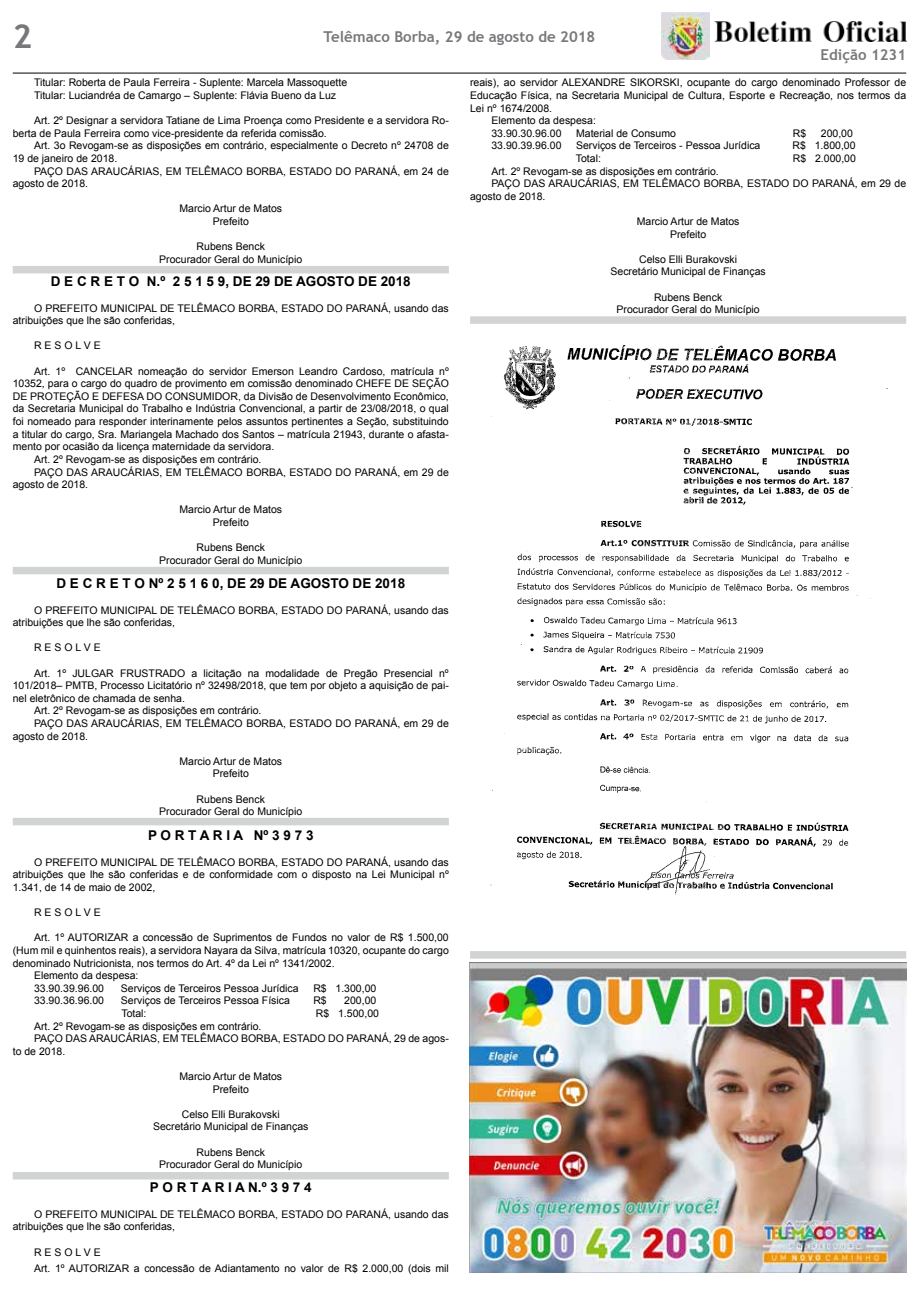
<style>
.page{position:relative;width:919px;height:1289px;background:#fff}
.page>*{position:absolute;margin:0;border:0;box-sizing:border-box;transform-origin:0 0}
.t1{font:700 33px "Trebuchet MS";color:#77787b}
.t2{font:700 15px "Trebuchet MS";color:#77787b}
.t3{font:700 13.5px "Arial";color:#000}
.t4{font:10.5px/12.6px "Arial";color:#000;text-align:center}
</style>
<div class="page">
<img style="left:662px;top:13px;width:47px;height:47px">
<img style="left:714px;top:21px;width:192px;height:21px">
<hr style="left:13px;top:73px;width:893px;height:1px;background:#000">
<div style="left:13px;top:567px;width:436px;height:7px;background:#d1d3d4"></div>
<div style="left:13px;top:817px;width:436px;height:8px;background:#d1d3d4"></div>
<div style="left:13px;top:1171px;width:436px;height:8px;background:#d1d3d4"></div>
<div style="left:13px;top:266px;width:436px;height:7px;background:#d1d3d4"></div>
<div style="left:470px;top:316px;width:436px;height:8px;background:#d1d3d4"></div>
<img style="left:490px;top:344px;width:398px;height:551px">
<div style="left:470px;top:951px;width:436px;height:7px;background:#d1d3d4"></div>
<img style="left:469px;top:962px;width:437px;height:310px">
<h1 class="t1" style="left:13px;top:16px;width:21px">2</h1>
<h2 class="t2" style="left:323px;top:27px;width:273px">Telêmaco Borba, 29 de agosto de 2018</h2>
<h2 class="t2" style="left:820px;top:45px;width:87px">Edição 1231</h2>
<p class="t4" style="left:34px;top:76px;width:314px;text-align:left">Titular: Roberta de Paula Ferreira - Suplente: Marcela Massoquette<br>Titular: Luciandréa de Camargo – Suplente: Flávia Bueno da Luz</p>
<p class="t4" style="left:13px;top:114px;width:437px;text-align:left;text-indent:21px">Art. 2º Designar a servidora Tatiane de Lima Proença como Presidente e a servidora Ro&shy;berta de Paula Ferreira como vice-presidente da referida comissão.</p>
<p class="t4" style="left:13px;top:139px;width:437px;text-align:left;text-indent:21px">Art. 3o Revogam-se as disposições em contrário, especialmente o Decreto nº 24708 de<br>19 de janeiro de 2018.</p>
<p class="t4" style="left:13px;top:165px;width:437px;text-align:left;text-indent:21px">PAÇO DAS ARAUCÁRIAS, EM TELÊMACO BORBA, ESTADO DO PARANÁ, em 24 de agosto de 2018.</p>
<p class="t4" style="left:179px;top:202px;width:104px">Marcio Artur de Matos<br>Prefeito</p>
<p class="t4" style="left:159px;top:240px;width:144px">Rubens Benck<br>Procurador Geral do Município</p>
<p class="t3" style="left:51px;top:273px;width:361px">D E C R E T O N.º 2 5 1 5 9, DE 29 DE AGOSTO DE 2018</p>
<p class="t4" style="left:13px;top:302px;width:437px;text-align:left;text-indent:21px">O PREFEITO MUNICIPAL DE TELÊMACO BORBA, ESTADO DO PARANÁ, usando das atribuições que lhe são conferidas,</p>
<p class="t4" style="left:34px;top:339px;width:68px">R E S O L V E</p>
<p class="t4" style="left:34px;top:365px;width:416px">Art. 1º CANCELAR nomeação do servidor Emerson Leandro Cardoso, matrícula nº</p>
<p class="t4" style="left:13px;top:377px;width:437px">10352, para o cargo do quadro de provimento em comissão denominado CHEFE DE SEÇÃO</p>
<p class="t4" style="left:13px;top:390px;width:437px">DE PROTEÇÃO E DEFESA DO CONSUMIDOR, da Divisão de Desenvolvimento Econômico,</p>
<p class="t4" style="left:13px;top:402px;width:437px">da Secretaria Municipal do Trabalho e Indústria Convencional, a partir de 23/08/2018, o qual</p>
<p class="t4" style="left:13px;top:415px;width:437px">foi nomeado para responder interinamente pelos assuntos pertinentes a Seção, substituindo</p>
<p class="t4" style="left:13px;top:428px;width:437px">a titular do cargo, Sra. Mariangela Machado dos Santos – matrícula 21943, durante o afasta-</p>
<p class="t4" style="left:13px;top:440px;width:263px">mento por ocasião da licença maternidade da servidora.</p>
<p class="t4" style="left:34px;top:453px;width:229px">Art. 2º Revogam-se as disposições em contrário.</p>
<p class="t4" style="left:34px;top:465px;width:416px">PAÇO DAS ARAUCÁRIAS, EM TELÊMACO BORBA, ESTADO DO PARANÁ, em 29 de</p>
<p class="t4" style="left:13px;top:478px;width:77px">agosto de 2018.</p>
<p class="t4" style="left:179px;top:503px;width:104px">Marcio Artur de Matos<br>Prefeito</p>
<p class="t4" style="left:159px;top:541px;width:144px">Rubens Benck<br>Procurador Geral do Município</p>
<p class="t3" style="left:56px;top:574px;width:350px">D E C R E T O Nº 2 5 1 6 0, DE 29 DE AGOSTO DE 2018</p>
<p class="t4" style="left:13px;top:603px;width:437px;text-align:left;text-indent:21px">O PREFEITO MUNICIPAL DE TELÊMACO BORBA, ESTADO DO PARANÁ, usando das atribuições que lhe são conferidas,</p>
<p class="t4" style="left:34px;top:641px;width:68px">R E S O L V E</p>
<p class="t4" style="left:34px;top:666px;width:416px">Art. 1º JULGAR FRUSTRADO a licitação na modalidade de Pregão Presencial nº</p>
<p class="t4" style="left:13px;top:679px;width:437px">101/2018– PMTB, Processo Licitatório nº 32498/2018, que tem por objeto a aquisição de pai-</p>
<p class="t4" style="left:13px;top:692px;width:174px">nel eletrônico de chamada de senha.</p>
<p class="t4" style="left:34px;top:704px;width:229px">Art. 2º Revogam-se as disposições em contrário.</p>
<p class="t4" style="left:34px;top:717px;width:416px">PAÇO DAS ARAUCÁRIAS, EM TELÊMACO BORBA, ESTADO DO PARANÁ, em 29 de</p>
<p class="t4" style="left:13px;top:729px;width:77px">agosto de 2018.</p>
<p class="t4" style="left:179px;top:755px;width:104px">Marcio Artur de Matos<br>Prefeito</p>
<p class="t4" style="left:159px;top:792px;width:144px">Rubens Benck<br>Procurador Geral do Município</p>
<p class="t3" style="left:148px;top:826px;width:167px">P O R T A R I A Nº 3 9 7 3</p>
<p class="t4" style="left:13px;top:855px;width:437px;text-align:justify;text-indent:21px">O PREFEITO MUNICIPAL DE TELÊMACO BORBA, ESTADO DO PARANÁ, usando das atribuições que lhe são conferidas e de conformidade com o disposto na Lei Municipal nº 1.341, de 14 de maio de 2002,</p>
<p class="t4" style="left:34px;top:906px;width:68px">R E S O L V E</p>
<p class="t4" style="left:34px;top:931px;width:416px">Art. 1º AUTORIZAR a concessão de Suprimentos de Fundos no valor de R$ 1.500,00</p>
<p class="t4" style="left:13px;top:944px;width:437px">(Hum mil e quinhentos reais), a servidora Nayara da Silva, matrícula 10320, ocupante do cargo</p>
<p class="t4" style="left:13px;top:956px;width:323px">denominado Nutricionista, nos termos do Art. 4º da Lei nº 1341/2002.</p>
<p class="t4" style="left:34px;top:969px;width:106px">Elemento da despesa:</p>
<p class="t4" style="left:34px;top:981px;width:72px">33.90.39.96.00</p>
<p class="t4" style="left:121px;top:981px;width:179px">Serviços de Terceiros Pessoa Jurídica</p>
<p class="t4" style="left:313px;top:981px;width:65px">R$ 1.300,00</p>
<p class="t4" style="left:34px;top:994px;width:72px">33.90.36.96.00</p>
<p class="t4" style="left:121px;top:994px;width:171px">Serviços de Terceiros Pessoa Física</p>
<p class="t4" style="left:313px;top:994px;width:15px">R$</p>
<p class="t4" style="left:344px;top:994px;width:34px">200,00</p>
<p class="t4" style="left:121px;top:1007px;width:27px">Total:</p>
<p class="t4" style="left:316px;top:1007px;width:65px">R$ 1.500,00</p>
<p class="t4" style="left:34px;top:1019px;width:229px">Art. 2º Revogam-se as disposições em contrário.</p>
<p class="t4" style="left:34px;top:1032px;width:416px">PAÇO DAS ARAUCÁRIAS, EM TELÊMACO BORBA, ESTADO DO PARANÁ, 29 de agos-</p>
<p class="t4" style="left:13px;top:1044px;width:54px">to de 2018.</p>
<p class="t4" style="left:179px;top:1070px;width:104px">Marcio Artur de Matos<br>Prefeito</p>
<p class="t4" style="left:153px;top:1107px;width:157px">Celso Elli Burakovski<br>Secretário Municipal de Finanças</p>
<p class="t4" style="left:159px;top:1145px;width:144px">Rubens Benck<br>Procurador Geral do Município</p>
<p class="t3" style="left:150px;top:1178px;width:163px">P O R T A R I A N.º 3 9 7 4</p>
<p class="t4" style="left:13px;top:1207px;width:437px;text-align:left;text-indent:21px">O PREFEITO MUNICIPAL DE TELÊMACO BORBA, ESTADO DO PARANÁ, usando das atribuições que lhe são conferidas,</p>
<p class="t4" style="left:34px;top:1243px;width:416px;line-height:16.8px;text-align:left">R E S O L V E<br>Art. 1º AUTORIZAR a concessão de Adiantamento no valor de R$ 2.000,00 (dois mil</p>
<p class="t4" style="left:470px;top:76px;width:437px">reais), ao servidor ALEXANDRE SIKORSKI, ocupante do cargo denominado Professor de</p>
<p class="t4" style="left:470px;top:89px;width:437px">Educação Física, na Secretaria Municipal de Cultura, Esporte e Recreação, nos termos da</p>
<p class="t4" style="left:470px;top:102px;width:84px">Lei nº 1674/2008.</p>
<p class="t4" style="left:491px;top:114px;width:106px">Elemento da despesa:</p>
<p class="t4" style="left:491px;top:127px;width:72px">33.90.30.96.00</p>
<p class="t4" style="left:576px;top:127px;width:101px">Material de Consumo</p>
<p class="t4" style="left:792px;top:127px;width:15px">R$</p>
<p class="t4" style="left:820px;top:127px;width:34px">200,00</p>
<p class="t4" style="left:491px;top:139px;width:72px">33.90.39.96.00</p>
<p class="t4" style="left:576px;top:139px;width:186px">Serviços de Terceiros - Pessoa Jurídica</p>
<p class="t4" style="left:792px;top:139px;width:65px">R$ 1.800,00</p>
<p class="t4" style="left:576px;top:152px;width:27px">Total:</p>
<p class="t4" style="left:792px;top:152px;width:65px">R$ 2.000,00</p>
<p class="t4" style="left:491px;top:165px;width:229px">Art. 2º Revogam-se as disposições em contrário.</p>
<p class="t4" style="left:491px;top:177px;width:416px">PAÇO DAS ARAUCÁRIAS, EM TELÊMACO BORBA, ESTADO DO PARANÁ, em 29 de</p>
<p class="t4" style="left:470px;top:190px;width:77px">agosto de 2018.</p>
<p class="t4" style="left:636px;top:215px;width:104px">Marcio Artur de Matos<br>Prefeito</p>
<p class="t4" style="left:610px;top:253px;width:157px">Celso Elli Burakovski<br>Secretário Municipal de Finanças</p>
<p class="t4" style="left:616px;top:291px;width:144px">Rubens Benck<br>Procurador Geral do Município</p>
</div>
